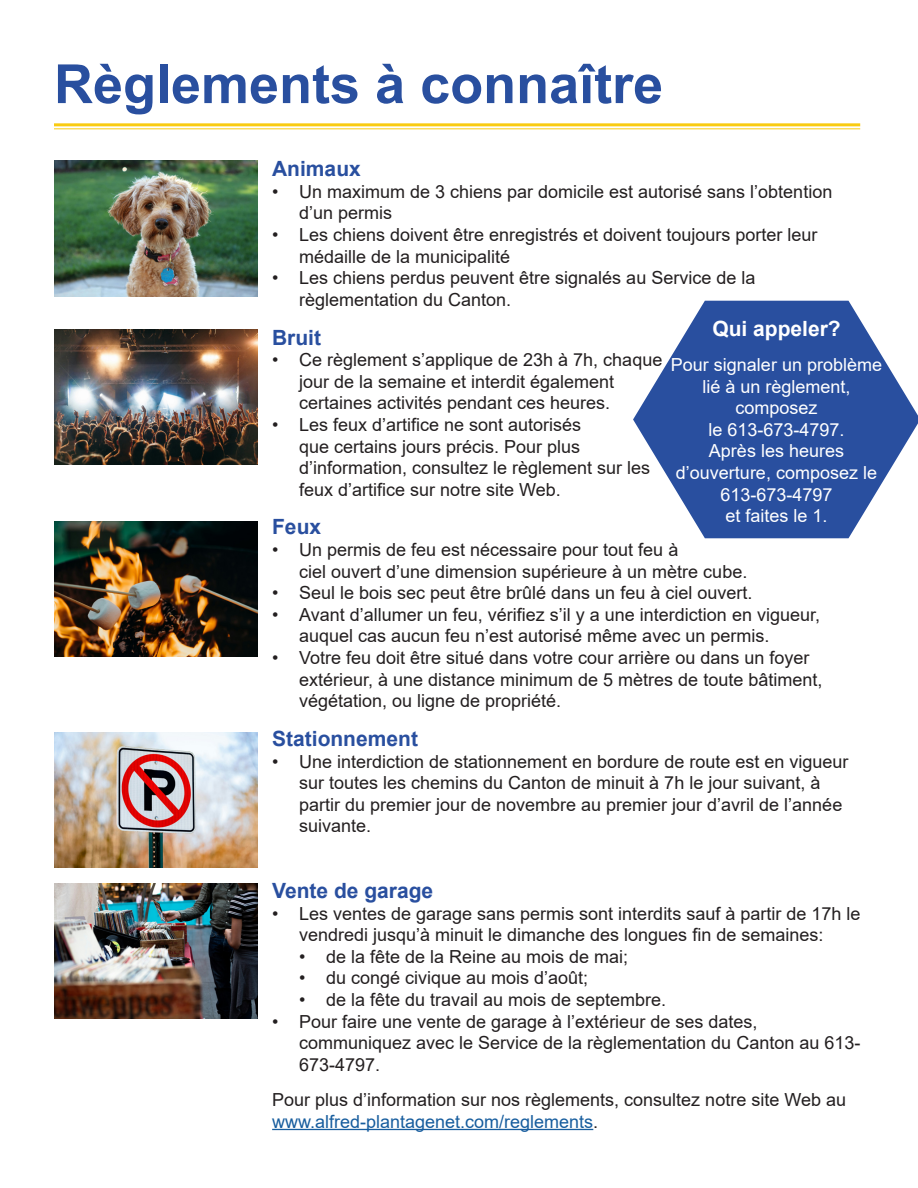
<style>
.page{position:relative;width:918px;height:1188px;background:#fff}
.page>*{position:absolute;margin:0;border:0;box-sizing:border-box;transform-origin:0 0}
.Heading_2{font:700 54px "Arial";color:#294f9f}
.Heading_3{font:700 21px "Arial";color:#294f9f}
.t1{font:700 21px "Arial";color:#fff}
.t2{font:18px/21.6px "Arial";color:#231f20}
.t3{font:18px/21.6px "Arial";color:#fff;text-align:center}
.s1{color:#175d9e}
</style>
<div class="page">
<hr style="left:272px;top:1129px;width:321px;height:1px;background:#175d9e">
<img style="left:54px;top:161px;width:203px;height:135px">
<svg style="left:633px;top:301px;width:285px;height:237px;fill:#294f9f"></svg>
<img style="left:54px;top:330px;width:203px;height:135px">
<img style="left:54px;top:521px;width:203px;height:135px">
<img style="left:54px;top:732px;width:203px;height:136px">
<img style="left:54px;top:883px;width:203px;height:136px">
<hr style="left:54px;top:123px;width:806px;height:3px;background:#f9cb11">
<hr style="left:54px;top:128px;width:806px;height:1px;background:#f9cb11">
<h2 class="Heading_2" style="left:54px;top:46px;width:611px">Règlements à connaître</h2>
<h3 class="Heading_3" style="left:272px;top:154px;width:90px">Animaux</h3>
<p class="t2" style="left:299px;top:181px;width:535px;text-indent:-27px">• Un maximum de 3 chiens par domicile est autorisé sans l’obtention d’un permis</p>
<p class="t2" style="left:299px;top:224px;width:520px;text-indent:-27px">• Les chiens doivent être enregistrés et doivent toujours porter leur médaille de la municipalité</p>
<p class="t2" style="left:299px;top:267px;width:458px;text-indent:-27px">• Les chiens perdus peuvent être signalés au Service de la règlementation du Canton.</p>
<h3 class="Heading_3" style="left:272px;top:322px;width:50px">Bruit</h3>
<p class="t2" style="left:299px;top:349px;width:365px;text-indent:-27px">• Ce règlement s’applique de 23h à 7h, chaque jour de la semaine et interdit également certaines activités pendant ces heures.</p>
<p class="t2" style="left:299px;top:414px;width:353px;text-indent:-27px">• Les feux d’artifice ne sont autorisés<br>que certains jours précis. Pour plus d’information, consultez le règlement sur les feux d’artifice sur notre site Web.</p>
<h3 class="Heading_3" style="left:272px;top:512px;width:51px">Feux</h3>
<p class="t2" style="left:299px;top:539px;width:450px;text-indent:-27px">• Un permis de feu est nécessaire pour tout feu à<br>ciel ouvert d’une dimension supérieure à un mètre cube.</p>
<p class="t2" style="left:272px;top:582px;width:482px">• Seul le bois sec peut être brûlé dans un feu à ciel ouvert.</p>
<p class="t2" style="left:299px;top:604px;width:522px;text-indent:-27px">• Avant d’allumer un feu, vérifiez s’il y a une interdiction en vigueur, auquel cas aucun feu n’est autorisé même avec un permis.</p>
<p class="t2" style="left:299px;top:647px;width:525px;text-indent:-27px">• Votre feu doit être situé dans votre cour arrière ou dans un foyer extérieur, à une distance minimum de 5 mètres de toute bâtiment, végétation, ou ligne de propriété.</p>
<h3 class="Heading_3" style="left:272px;top:724px;width:147px">Stationnement</h3>
<p class="t2" style="left:299px;top:750px;width:551px;text-indent:-27px">• Une interdiction de stationnement en bordure de route est en vigueur sur toutes les chemins du Canton de minuit à 7h le jour suivant, à partir du premier jour de novembre au premier jour d’avril de l’année suivante.</p>
<p class="t1" style="left:712px;top:314px;width:130px">Qui appeler?</p>
<p class="t3" style="left:671px;top:354px;width:213px">Pour signaler un problème lié à un règlement, composez<br>le 613-673-4797.</p>
<p class="t3" style="left:676px;top:440px;width:203px">Après les heures d’ouverture, composez le<br>613-673-4797<br>et faites le 1.</p>
<h3 class="Heading_3" style="left:272px;top:876px;width:163px">Vente de garage</h3>
<p class="t2" style="left:272px;top:902px;width:590px;text-align:center">• Les ventes de garage sans permis sont interdits sauf à partir de 17h le vendredi jusqu’à minuit le dimanche des longues fin de semaines:</p>
<p class="t2" style="left:299px;top:946px;width:331px">• de la fête de la Reine au mois de mai;</p>
<p class="t2" style="left:299px;top:967px;width:291px">• du congé civique au mois d’août;</p>
<p class="t2" style="left:299px;top:989px;width:369px">• de la fête du travail au mois de septembre.</p>
<p class="t2" style="left:299px;top:1010px;width:563px;text-indent:-27px">• Pour faire une vente de garage à l’extérieur de ses dates, communiquez avec le Service de la règlementation du Canton au 613-<br>673-4797.</p>
<p class="t2" style="left:272px;top:1089px;width:575px">Pour plus d’information sur nos règlements, consultez notre site Web au <span class="s1">www.alfred-plantagenet.com/reglements</span>.</p>
</div>
